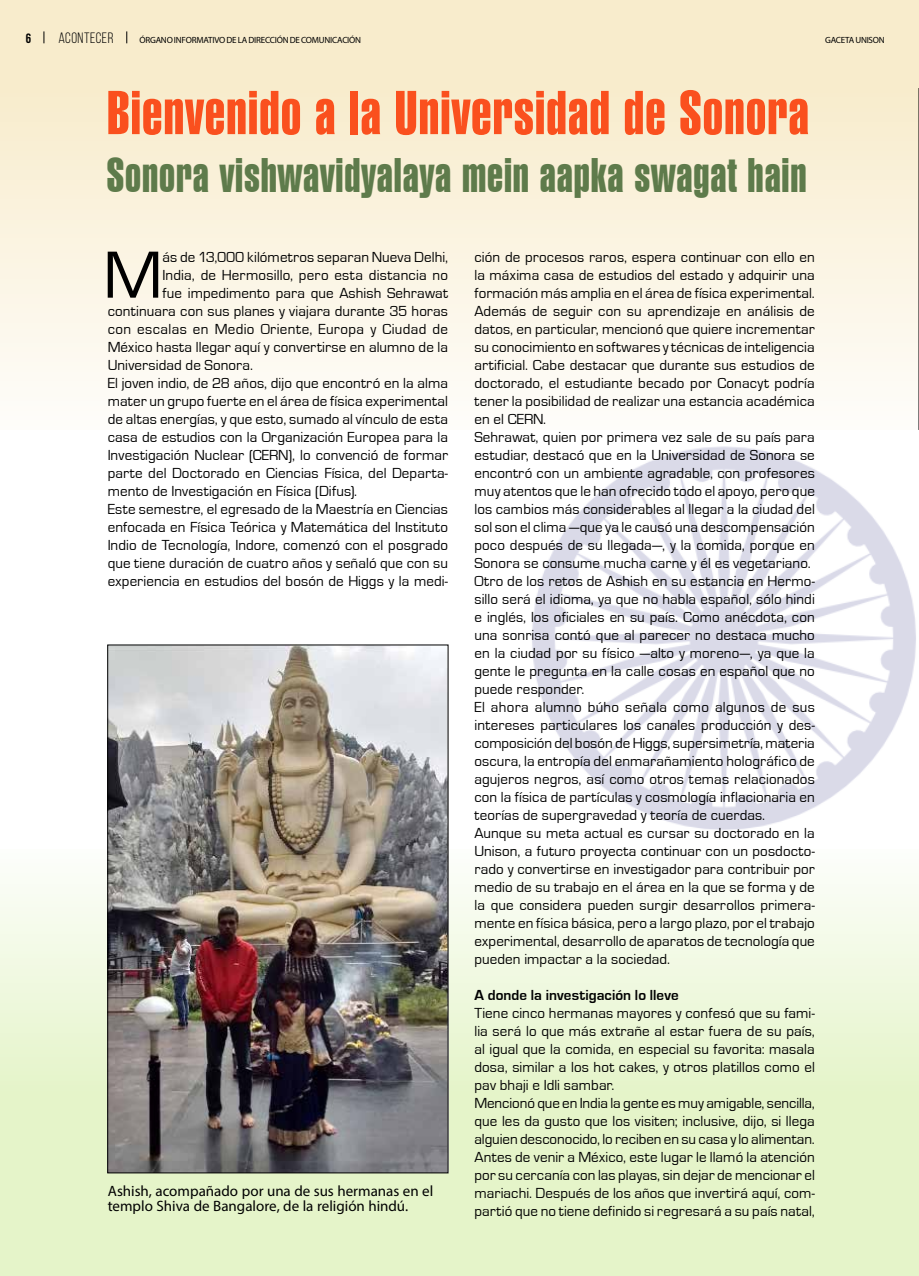
<style>
.page{position:relative;width:919px;height:1276px;background:#fff}
.page>*{position:absolute;margin:0;border:0;box-sizing:border-box;transform-origin:0 0}
.t1{font:69px "Eurostile";color:#000}
.t2{font:60px "Swiss 911 BT Extra Compressed";letter-spacing:.02em;color:#fa501e}
.t3{font:47.25px "Swiss 911 BT Extra Compressed";letter-spacing:.02em;color:#5e7b4b}
.t4{font:15px/18px "Eurostile";letter-spacing:.005em;color:#000}
.t5{font:15px/15px "Myriad Pro";color:#000}
.t6{font:15px "Eurostile";letter-spacing:.025em;color:#000}
.t7{font:700 15px "Eurostile";letter-spacing:.005em;color:#000}
.t8{font:15px "Bebas Neue";letter-spacing:.035em;color:#000}
.t9{font:700 13.5px "Bebas Neue";color:#000}
.t10{font:9px "Myriad Pro";letter-spacing:-.02em;color:#000}
</style>
<div class="page">
<div style="left:0;top:849px;width:918px;height:427px;background:linear-gradient(to bottom,#f7faf0,#def0bc)"></div>
<div style="left:0;top:0;width:918px;height:430px;background:linear-gradient(to bottom,#f7e9c5,#fefcf8)"></div>
<img style="left:517px;top:429px;width:401px;height:401px">
<svg style="left:44px;top:31px;width:1px;height:12px"></svg>
<svg style="left:126px;top:31px;width:1px;height:12px"></svg>
<svg style="left:918px;top:88px;width:1px;height:342px"></svg>
<img style="left:109px;top:646px;width:337px;height:525px">
<p class="t9" style="left:26px;top:31px;width:7px">6</p>
<p class="t8" style="left:58px;top:30px;width:57px">ACONTECER</p>
<p class="t10" style="left:139px;top:34px;width:223px">ÓRGANO INFORMATIVO DE LA DIRECCIÓN DE COMUNICACIÓN</p>
<p class="t10" style="left:825px;top:34px;width:61px">GACETA UNISON</p>
<h2 class="t2" style="left:107px;top:79px;width:703px">Bienvenido a la Universidad de Sonora</h2>
<h3 class="t3" style="left:107px;top:149px;width:701px">Sonora vishwavidyalaya mein aapka swagat hain</h3>
<h1 class="t1" style="left:103px;top:238px;width:61px">M</h1>
<p class="t4" style="left:162px;top:248px;width:287px">ás de 13,000 kilómetros separan Nueva Delhi,</p>
<p class="t4" style="left:162px;top:266px;width:287px">India, de Hermosillo, pero esta distancia no</p>
<p class="t4" style="left:162px;top:284px;width:287px">fue impedimento para que Ashish Sehrawat</p>
<p class="t4" style="left:108px;top:302px;width:342px">continuara con sus planes y viajara durante 35 horas</p>
<p class="t6" style="left:108px;top:321px;width:342px">con escalas en Medio Oriente, Europa y Ciudad de</p>
<p class="t4" style="left:108px;top:338px;width:342px">México hasta llegar aquí y convertirse en alumno de la</p>
<p class="t4" style="left:108px;top:356px;width:147px">Universidad de Sonora.</p>
<p class="t4" style="left:108px;top:374px;width:342px">El joven indio, de 28 años, dijo que encontró en la alma</p>
<p class="t4" style="left:108px;top:392px;width:342px">mater un grupo fuerte en el área de física experimental</p>
<p class="t4" style="left:108px;top:410px;width:342px">de altas energías, y que esto, sumado al vínculo de esta</p>
<p class="t4" style="left:108px;top:428px;width:342px">casa de estudios con la Organización Europea para la</p>
<p class="t4" style="left:108px;top:446px;width:342px">Investigación Nuclear (CERN), lo convenció de formar</p>
<p class="t4" style="left:108px;top:464px;width:342px">parte del Doctorado en Ciencias Física, del Departa-</p>
<p class="t4" style="left:108px;top:482px;width:251px">mento de Investigación en Física (Difus).</p>
<p class="t4" style="left:108px;top:500px;width:342px">Este semestre, el egresado de la Maestría en Ciencias</p>
<p class="t4" style="left:108px;top:518px;width:342px">enfocada en Física Teórica y Matemática del Instituto</p>
<p class="t4" style="left:108px;top:536px;width:342px">Indio de Tecnología, Indore, comenzó con el posgrado</p>
<p class="t4" style="left:108px;top:554px;width:342px">que tiene duración de cuatro años y señaló que con su</p>
<p class="t4" style="left:108px;top:572px;width:342px">experiencia en estudios del bosón de Higgs y la medi-</p>
<p class="t5" style="left:108px;top:1183px;width:327px">Ashish, acompañado por una de sus hermanas en el templo Shiva de Bangalore, de la religión hindú.</p>
<p class="t4" style="left:474px;top:248px;width:342px">ción de procesos raros, espera continuar con ello en la máxima casa de estudios del estado y adquirir una formación más amplia en el área de física experimental.<br>Además de seguir con su aprendizaje en análisis de datos, en particular, mencionó que quiere incrementar su conocimiento en softwares y técnicas de inteligencia artificial. Cabe destacar que durante sus estudios de doctorado, el estudiante becado por Conacyt podría tener la posibilidad de realizar una estancia académica en el CERN.<br>Sehrawat, quien por primera vez sale de su país para estudiar, destacó que en la Universidad de Sonora se encontró con un ambiente agradable, con profesores muy atentos que le han ofrecido todo el apoyo, pero que los cambios más considerables al llegar a la ciudad del sol son el clima —que ya le causó una descompensación poco después de su llegada—, y la comida, porque en Sonora se consume mucha carne y él es vegetariano.<br>Otro de los retos de Ashish en su estancia en Hermo&shy;sillo será el idioma, ya que no habla español, sólo hindi e inglés, los oficiales en su país. Como anécdota, con una sonrisa contó que al parecer no destaca mucho en la ciudad por su físico —alto y moreno—, ya que la gente le pregunta en la calle cosas en español que no puede responder.<br>El ahora alumno búho señala como algunos de sus intereses particulares los canales producción y des&shy;composición del bosón de Higgs, supersimetría, materia oscura, la entropía del enmarañamiento holográfico de agujeros negros, así como otros temas relacionados con la física de partículas y cosmología inflacionaria en teorías de supergravedad y teoría de cuerdas.<br>Aunque su meta actual es cursar su doctorado en la Unison, a futuro proyecta continuar con un posdocto&shy;rado y convertirse en investigador para contribuir por medio de su trabajo en el área en la que se forma y de la que considera pueden surgir desarrollos primera&shy;mente en física básica, pero a largo plazo, por el trabajo experimental, desarrollo de aparatos de tecnología que pueden impactar a la sociedad.</p>
<p class="t7" style="left:474px;top:986px;width:206px">A donde la investigación lo lleve</p>
<p class="t4" style="left:474px;top:1004px;width:342px">Tiene cinco hermanas mayores y confesó que su fami&shy;lia será lo que más extrañe al estar fuera de su país, al igual que la comida, en especial su favorita: masala dosa, similar a los hot cakes, y otros platillos como el pav bhaji e Idli sambar.<br>Mencionó que en India la gente es muy amigable, sencilla, que les da gusto que los visiten; inclusive, dijo, si llega alguien desconocido, lo reciben en su casa y lo alimentan.<br>Antes de venir a México, este lugar le llamó la atención por su cercanía con las playas, sin dejar de mencionar el mariachi. Después de los años que invertirá aquí, com&shy;partió que no tiene definido si regresará a su país natal,</p>
</div>
